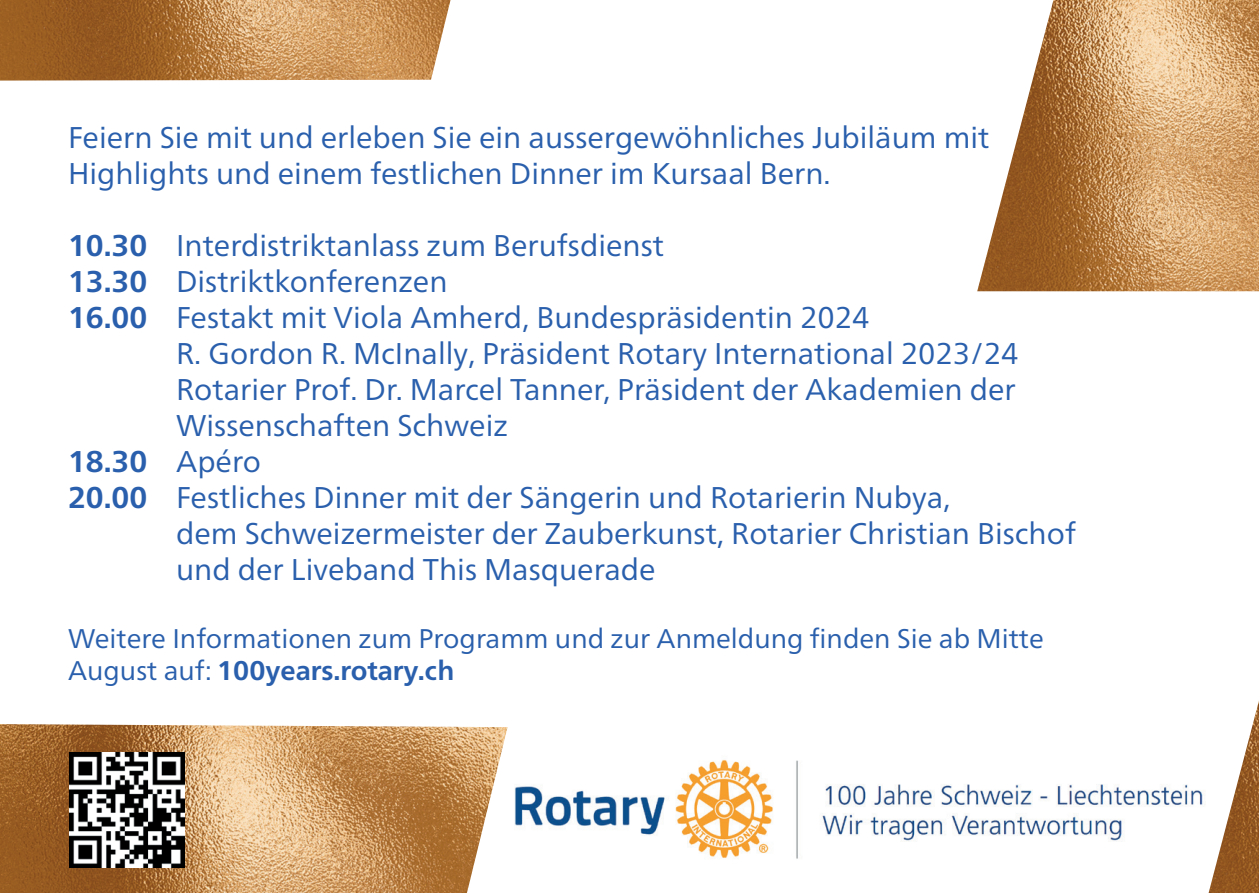
<style>
.page{position:relative;width:1259px;height:893px;background:#fff}
.page>*{position:absolute;margin:0;border:0;box-sizing:border-box;transform-origin:0 0}
.t1{font:30px/36px "Frutiger Neue LT Pro";color:#295fac}
.t2{font:700 30px "Frutiger Neue LT Pro";color:#295fac}
.t3{font:27px/32.4px "Frutiger Neue LT Pro";color:#295fac}
.s1{font-weight:700}
.s2{font-weight:400}
</style>
<div class="page">
<img style="left:514px;top:759px;width:689px;height:100px">
<img style="left:977px;top:0;width:282px;height:291px">
<img style="left:0;top:724px;width:507px;height:169px">
<img style="left:0;top:0;width:450px;height:81px">
<img style="left:70px;top:753px;width:114px;height:114px">
<img style="left:1208px;top:701px;width:51px;height:192px">
<p class="t1" style="left:68px;top:119px;width:923px">Feiern Sie mit und erleben Sie ein aussergewöhnliches Jubiläum mit<br>Highlights und einem festlichen Dinner im Kursaal Bern.</p>
<p class="t1" style="left:68px;top:227px;width:597px"><span class="s1">10.30</span> Interdistriktanlass zum Berufsdienst</p>
<p class="t1" style="left:68px;top:263px;width:381px"><span class="s1">13.30</span> Distriktkonferenzen</p>
<p class="t1" style="left:68px;top:299px;width:803px"><span class="s1">16.00</span> Festakt mit Viola Amherd, Bundespräsidentin 2024</p>
<p class="t1" style="left:176px;top:335px;width:844px">R. Gordon R. McInally, Präsident Rotary International 2023/24</p>
<p class="t1" style="left:176px;top:371px;width:841px">Rotarier Prof. Dr. Marcel Tanner, Präsident der Akademien der</p>
<p class="t1" style="left:176px;top:407px;width:333px">Wissenschaften Schweiz</p>
<p class="t2" style="left:68px;top:443px;width:194px">18.30 <span class="s2">Apéro</span></p>
<p class="t1" style="left:68px;top:479px;width:883px"><span class="s1">20.00</span> Festliches Dinner mit der Sängerin und Rotarierin Nubya,</p>
<p class="t1" style="left:176px;top:515px;width:901px">dem Schweizermeister der Zauberkunst, Rotarier Christian Bischof</p>
<p class="t1" style="left:176px;top:551px;width:481px">und der Liveband This Masquerade</p>
<p class="t3" style="left:68px;top:622px;width:977px">Weitere Informationen zum Programm und zur Anmeldung finden Sie ab Mitte<br>August auf: <span class="s1">100years.rotary.ch</span></p>
</div>
